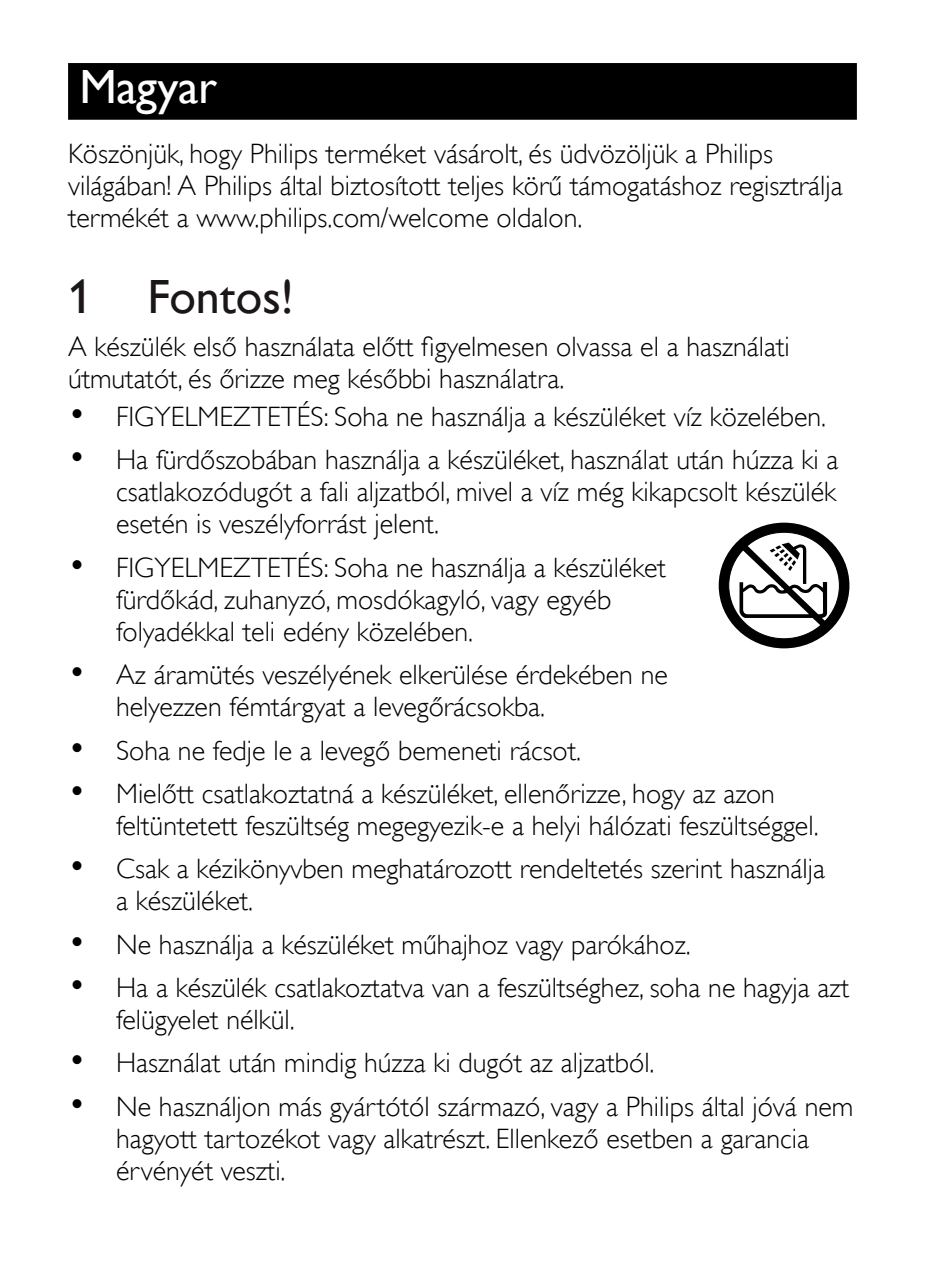
<style>
.page{position:relative;width:925px;height:1270px;background:#fff}
.page>*{position:absolute;margin:0;border:0;box-sizing:border-box;transform-origin:0 0}
.t1{font:48px "Gill Sans Alt One WGL";color:#1c1616}
.t2{font:48px "Gill Sans Alt One WGL";letter-spacing:-.01em;color:#fff}
.t3{font:28px/32px "Gill Sans Alt One WGL Light";color:#000}
.s1{font-size:36px}
</style>
<div class="page">
<div style="left:68px;top:63px;width:788px;height:57px;background:#000"></div>
<svg style="left:718px;top:523px;width:131px;height:125px"></svg>
<h1 class="t2" style="left:79px;top:54px;width:139px">Magyar</h1>
<p class="t3" style="left:68px;top:138px;width:775px">Köszönjük, hogy Philips terméket vásárolt, és üdvözöljük a Philips világában! A Philips által biztosított teljes körű támogatáshoz regisztrálja termékét a www.philips.com/welcome oldalon.</p>
<h1 class="t1" style="left:68px;top:264px;width:227px">1 Fontos!</h1>
<p class="t3" style="left:68px;top:331px;width:723px">A készülék első használata előtt figyelmesen olvassa el a használati útmutatót, és őrizze meg későbbi használatra.</p>
<p class="t3" style="left:68px;top:401px;width:759px"><span class="s1">•</span> FIGYELMEZTETÉS: Soha ne használja a készüléket víz közelében.</p>
<p class="t3" style="left:116px;top:444px;width:723px;text-align:justify;text-indent:-48px"><span class="s1">•</span> Ha fürdőszobában használja a készüléket, használat után húzza ki a csatlakozódugót a fali aljzatból, mivel a víz még kikapcsolt készülék esetén is veszélyforrást jelent.</p>
<p class="t3" style="left:116px;top:552px;width:551px;text-indent:-48px"><span class="s1">•</span> FIGYELMEZTETÉS: Soha ne használja a készüléket fürdőkád, zuhanyzó, mosdókagyló, vagy egyéb folyadékkal teli edény közelében.</p>
<p class="t3" style="left:116px;top:659px;width:553px;text-indent:-48px"><span class="s1">•</span> Az áramütés veszélyének elkerülése érdekében ne helyezzen fémtárgyat a levegőrácsokba.</p>
<p class="t3" style="left:68px;top:734px;width:514px"><span class="s1">•</span> Soha ne fedje le a levegő bemeneti rácsot.</p>
<p class="t3" style="left:116px;top:778px;width:703px;text-indent:-48px"><span class="s1">•</span> Mielőtt csatlakoztatná a készüléket, ellenőrizze, hogy az azon feltüntetett feszültség megegyezik-e a helyi hálózati feszültséggel.</p>
<p class="t3" style="left:116px;top:853px;width:710px;text-indent:-48px"><span class="s1">•</span> Csak a kézikönyvben meghatározott rendeltetés szerint használja a készüléket.</p>
<p class="t3" style="left:68px;top:928px;width:624px"><span class="s1">•</span> Ne használja a készüléket műhajhoz vagy parókához.</p>
<p class="t3" style="left:116px;top:972px;width:734px;text-indent:-48px"><span class="s1">•</span> Ha a készülék csatlakoztatva van a feszültséghez, soha ne hagyja azt felügyelet nélkül.</p>
<p class="t3" style="left:68px;top:1047px;width:587px"><span class="s1">•</span> Használat után mindig húzza ki dugót az aljzatból.</p>
<p class="t3" style="left:116px;top:1090px;width:738px;text-indent:-48px"><span class="s1">•</span> Ne használjon más gyártótól származó, vagy a Philips által jóvá nem hagyott tartozékot vagy alkatrészt. Ellenkező esetben a garancia érvényét veszti.</p>
</div>
